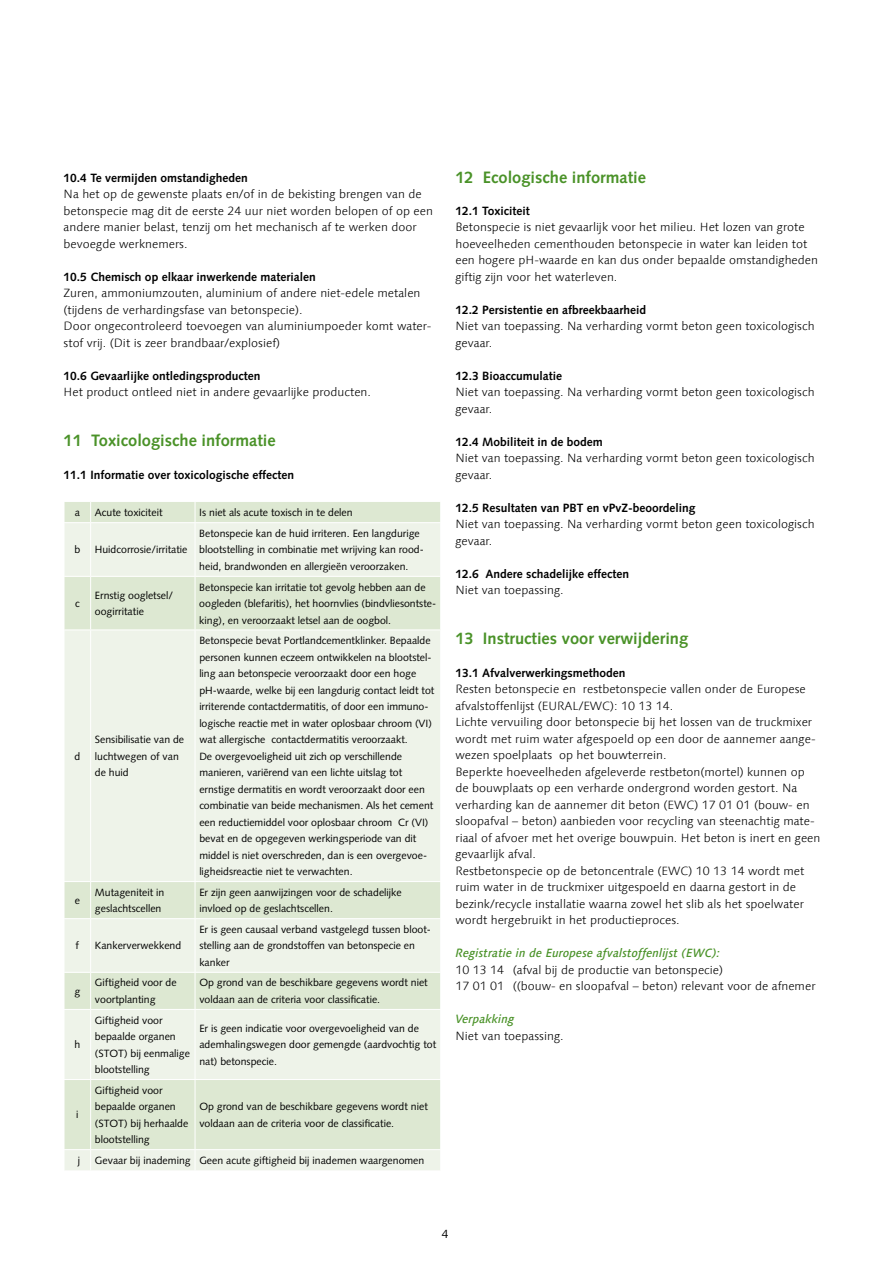
<style>
.page{position:relative;width:893px;height:1263px;background:#fff}
.page>*{position:absolute;margin:0;border:0;box-sizing:border-box;transform-origin:0 0}
.t1{font:700 16.5px "Syntax";color:#4a9228}
.t2{font:300 12px/16.5px "Linotype Syntax Com";color:#000}
.t3{font:700 12px "Syntax";color:#000}
.t4{font:italic 500 12px "Linotype Syntax Com";color:#4a9228}
.t5{font:12px "Syntax";color:#000}
.t6{font:10.5px/16.5px "Syntax";color:#000}
</style>
<div class="page">
<div style="left:91px;top:502px;width:349px;height:20px;background:#dde8d2"></div>
<svg style="left:65px;top:523px;width:375px;height:647px;fill:#eef3e9"></svg>
<svg style="left:195px;top:502px;width:1px;height:20px"></svg>
<svg style="left:64px;top:502px;width:26px;height:20px"></svg>
<hr style="left:90px;top:523px;width:1px;height:53px;background:#fff">
<hr style="left:195px;top:523px;width:1px;height:53px;background:#fff">
<svg style="left:65px;top:576px;width:26px;height:1px"></svg>
<hr style="left:91px;top:576px;width:104px;height:1px;background:#fff">
<hr style="left:90px;top:577px;width:1px;height:52px;background:#fff">
<hr style="left:195px;top:576px;width:246px;height:1px;background:#fff">
<hr style="left:195px;top:577px;width:1px;height:52px;background:#fff">
<svg style="left:64px;top:629px;width:27px;height:1px"></svg>
<hr style="left:91px;top:629px;width:104px;height:1px;background:#fff">
<hr style="left:90px;top:630px;width:1px;height:251px;background:#fff">
<hr style="left:195px;top:629px;width:246px;height:1px;background:#fff">
<hr style="left:195px;top:630px;width:1px;height:251px;background:#fff">
<svg style="left:65px;top:881px;width:26px;height:1px"></svg>
<hr style="left:91px;top:881px;width:104px;height:1px;background:#fff">
<hr style="left:90px;top:882px;width:1px;height:36px;background:#fff">
<hr style="left:195px;top:881px;width:246px;height:1px;background:#fff">
<hr style="left:195px;top:882px;width:1px;height:36px;background:#fff">
<svg style="left:65px;top:918px;width:26px;height:1px"></svg>
<hr style="left:91px;top:918px;width:104px;height:1px;background:#fff">
<hr style="left:90px;top:919px;width:1px;height:53px;background:#fff">
<hr style="left:195px;top:918px;width:246px;height:1px;background:#fff">
<hr style="left:195px;top:919px;width:1px;height:53px;background:#fff">
<svg style="left:65px;top:972px;width:26px;height:1px"></svg>
<hr style="left:91px;top:972px;width:104px;height:1px;background:#fff">
<hr style="left:90px;top:973px;width:1px;height:36px;background:#fff">
<hr style="left:195px;top:972px;width:246px;height:1px;background:#fff">
<hr style="left:195px;top:973px;width:1px;height:36px;background:#fff">
<svg style="left:65px;top:1009px;width:26px;height:1px"></svg>
<hr style="left:91px;top:1009px;width:104px;height:1px;background:#fff">
<hr style="left:90px;top:1010px;width:1px;height:69px;background:#fff">
<hr style="left:195px;top:1009px;width:246px;height:1px;background:#fff">
<hr style="left:195px;top:1010px;width:1px;height:69px;background:#fff">
<svg style="left:65px;top:1079px;width:26px;height:1px"></svg>
<hr style="left:91px;top:1079px;width:104px;height:1px;background:#fff">
<hr style="left:90px;top:1080px;width:1px;height:69px;background:#fff">
<hr style="left:195px;top:1079px;width:246px;height:1px;background:#fff">
<hr style="left:195px;top:1080px;width:1px;height:69px;background:#fff">
<hr style="left:91px;top:1149px;width:104px;height:1px;background:#fff">
<hr style="left:195px;top:1149px;width:246px;height:1px;background:#fff">
<svg style="left:195px;top:1150px;width:1px;height:20px"></svg>
<svg style="left:64px;top:1149px;width:27px;height:21px"></svg>
<p class="t3" style="left:64px;top:170px;width:186px">10.4 Te vermijden omstandigheden</p>
<p class="t2" style="left:64px;top:186px;width:371px">Na het op de gewenste plaats en/of in de bekisting brengen van de betonspecie mag dit de eerste 24 uur niet worden belopen of op een andere manier belast, tenzij om het mechanisch af te werken door bevoegde werknemers.</p>
<p class="t3" style="left:64px;top:269px;width:254px">10.5 Chemisch op elkaar inwerkende materialen</p>
<p class="t2" style="left:64px;top:285px;width:369px">Zuren, ammoniumzouten, aluminium of andere niet-edele metalen (tijdens de verhardingsfase van betonspecie).<br>Door ongecontroleerd toevoegen van aluminiumpoeder komt water&shy;stof vrij. (Dit is zeer brandbaar/explosief)</p>
<p class="t3" style="left:64px;top:368px;width:198px">10.6 Gevaarlijke ontledingsproducten</p>
<p class="t2" style="left:64px;top:384px;width:309px">Het product ontleed niet in andere gevaarlijke producten.</p>
<h1 class="t1" style="left:64px;top:430px;width:214px">11 Toxicologische informatie</h1>
<p class="t3" style="left:64px;top:467px;width:232px">11.1 Informatie over toxicologische effecten</p>
<p class="t6" style="left:75px;top:504px;width:7px">a</p>
<p class="t6" style="left:95px;top:504px;width:69px">Acute toxiciteit</p>
<p class="t6" style="left:199px;top:504px;width:155px">Is niet als acute toxisch in te delen</p>
<p class="t6" style="left:74px;top:542px;width:7px">b</p>
<p class="t6" style="left:95px;top:542px;width:94px">Huidcorrosie/irritatie</p>
<p class="t6" style="left:199px;top:525px;width:226px">Betonspecie kan de huid irriteren. Een langdurige blootstelling in combinatie met wrijving kan rood&shy;heid, brandwonden en allergieën veroorzaken.</p>
<p class="t6" style="left:75px;top:595px;width:6px">c</p>
<p class="t6" style="left:95px;top:587px;width:80px">Ernstig oogletsel/ oogirritatie</p>
<p class="t6" style="left:199px;top:579px;width:238px">Betonspecie kan irritatie tot gevolg hebben aan de oogleden (blefaritis), het hoornvlies (bindvliesontste&shy;king), en veroorzaakt letsel aan de oogbol.</p>
<p class="t6" style="left:74px;top:748px;width:7px">d</p>
<p class="t6" style="left:95px;top:731px;width:91px">Sensibilisatie van de luchtwegen of van de huid</p>
<p class="t6" style="left:199px;top:632px;width:237px">Betonspecie bevat Portlandcementklinker. Bepaalde personen kunnen eczeem ontwikkelen na blootstel&shy;ling aan betonspecie veroorzaakt door een hoge pH-waarde, welke bij een langdurig contact leidt tot irriterende contactdermatitis, of door een immuno&shy;logische reactie met in water oplosbaar chroom (VI) wat allergische contactdermatitis veroorzaakt.<br>De overgevoeligheid uit zich op verschillende manieren, variërend van een lichte uitslag tot ernstige dermatitis en wordt veroorzaakt door een combinatie van beide mechanismen. Als het cement een reductiemiddel voor oplosbaar chroom Cr (VI) bevat en de opgegeven werkingsperiode van dit middel is niet overschreden, dan is een overgevoe&shy;ligheidsreactie niet te verwachten.</p>
<p class="t6" style="left:75px;top:892px;width:7px">e</p>
<p class="t6" style="left:95px;top:884px;width:71px">Mutageniteit in geslachtscellen</p>
<p class="t6" style="left:199px;top:884px;width:204px">Er zijn geen aanwijzingen voor de schadelijke invloed op de geslachtscellen.</p>
<p class="t6" style="left:76px;top:937px;width:5px">f</p>
<p class="t6" style="left:95px;top:937px;width:88px">Kankerverwekkend</p>
<p class="t6" style="left:199px;top:921px;width:233px">Er is geen causaal verband vastgelegd tussen bloot&shy;stelling aan de grondstoffen van betonspecie en kanker</p>
<p class="t6" style="left:74px;top:983px;width:7px">g</p>
<p class="t6" style="left:95px;top:974px;width:83px">Giftigheid voor de voortplanting</p>
<p class="t6" style="left:199px;top:974px;width:230px">Op grond van de beschikbare gegevens wordt niet voldaan aan de criteria voor classificatie.</p>
<p class="t6" style="left:74px;top:1036px;width:7px">h</p>
<p class="t6" style="left:95px;top:1012px;width:97px">Giftigheid voor bepaalde organen (STOT) bij eenmalige blootstelling</p>
<p class="t6" style="left:199px;top:1020px;width:238px">Er is geen indicatie voor overgevoeligheid van de ademhalingswegen door gemengde (aardvochtig tot nat) betonspecie.</p>
<p class="t6" style="left:76px;top:1106px;width:4px">i</p>
<p class="t6" style="left:95px;top:1082px;width:95px">Giftigheid voor bepaalde organen (STOT) bij herhaalde blootstelling</p>
<p class="t6" style="left:199px;top:1098px;width:230px">Op grond van de beschikbare gegevens wordt niet voldaan aan de criteria voor de classificatie.</p>
<p class="t6" style="left:78px;top:1152px;width:4px">j</p>
<p class="t6" style="left:95px;top:1152px;width:331px">Gevaar bij inademing Geen acute giftigheid bij inademen waargenomen</p>
<h1 class="t1" style="left:455px;top:167px;width:192px">12 Ecologische informatie</h1>
<p class="t3" style="left:455px;top:203px;width:76px">12.1 Toxiciteit</p>
<p class="t2" style="left:455px;top:219px;width:364px">Betonspecie is niet gevaarlijk voor het milieu. Het lozen van grote hoeveelheden cementhouden betonspecie in water kan leiden tot een hogere pH-waarde en kan dus onder bepaalde omstandigheden giftig zijn voor het waterleven.</p>
<p class="t3" style="left:455px;top:302px;width:192px">12.2 Persistentie en afbreekbaarheid</p>
<p class="t2" style="left:455px;top:318px;width:361px">Niet van toepassing. Na verharding vormt beton geen toxicologisch gevaar.</p>
<p class="t3" style="left:455px;top:368px;width:108px">12.3 Bioaccumulatie</p>
<p class="t2" style="left:455px;top:384px;width:361px">Niet van toepassing. Na verharding vormt beton geen toxicologisch gevaar.</p>
<p class="t3" style="left:455px;top:434px;width:149px">12.4 Mobiliteit in de bodem</p>
<p class="t2" style="left:455px;top:450px;width:361px">Niet van toepassing. Na verharding vormt beton geen toxicologisch gevaar.</p>
<p class="t3" style="left:455px;top:500px;width:242px">12.5 Resultaten van PBT en vPvZ-beoordeling</p>
<p class="t2" style="left:455px;top:516px;width:361px">Niet van toepassing. Na verharding vormt beton geen toxicologisch gevaar.</p>
<p class="t3" style="left:455px;top:566px;width:175px">12.6 Andere schadelijke effecten</p>
<p class="t2" style="left:455px;top:582px;width:110px">Niet van toepassing.</p>
<h1 class="t1" style="left:455px;top:628px;width:234px">13 Instructies voor verwijdering</h1>
<p class="t3" style="left:455px;top:665px;width:172px">13.1 Afvalverwerkingsmethoden</p>
<p class="t2" style="left:455px;top:681px;width:367px">Resten betonspecie en restbetonspecie vallen onder de Europese afvalstoffenlijst (EURAL/EWC): 10 13 14.<br>Lichte vervuiling door betonspecie bij het lossen van de truckmixer wordt met ruim water afgespoeld op een door de aannemer aange&shy;wezen spoelplaats op het bouwterrein.<br>Beperkte hoeveelheden afgeleverde restbeton(mortel) kunnen op de bouwplaats op een verharde ondergrond worden gestort. Na verharding kan de aannemer dit beton (EWC) 17 01 01 (bouw- en sloopafval – beton) aanbieden voor recycling van steenachtig mate&shy;riaal of afvoer met het overige bouwpuin. Het beton is inert en geen gevaarlijk afval.<br>Restbetonspecie op de betoncentrale (EWC) 10 13 14 wordt met ruim water in de truckmixer uitgespoeld en daarna gestort in de bezink/recycle installatie waarna zowel het slib als het spoelwater wordt hergebruikt in het productieproces.</p>
<p class="t4" style="left:455px;top:945px;width:266px">Registratie in de Europese afvalstoffenlijst (EWC):</p>
<p class="t2" style="left:455px;top:961px;width:362px">10 13 14 (afval bij de productie van betonspecie)<br>17 01 01 ((bouw- en sloopafval – beton) relevant voor de afnemer</p>
<p class="t4" style="left:455px;top:1011px;width:61px">Verpakking</p>
<p class="t2" style="left:455px;top:1027px;width:110px">Niet van toepassing.</p>
<p class="t5" style="left:442px;top:1227px;width:8px">4</p>
</div>
